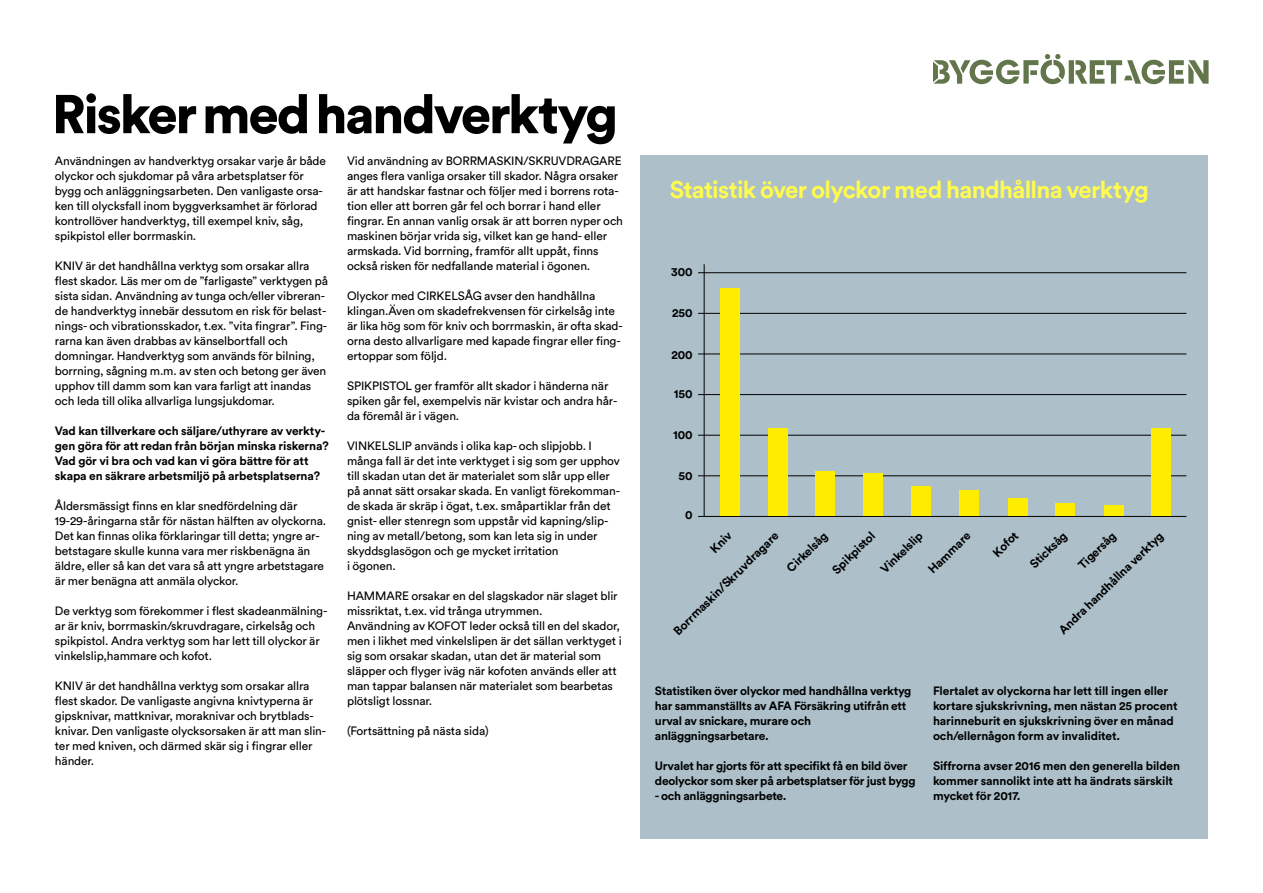
<style>
.page{position:relative;width:1263px;height:893px;background:#fff}
.page>*{position:absolute;margin:0;border:0;box-sizing:border-box;transform-origin:0 0}
.t1{font:900 54px "Circular Std";letter-spacing:-.04em;color:#000}
.t2{font:700 24px "Circular Std";letter-spacing:-.03em;color:#fffc4d}
.t3{font:12px/15px "Circular Std";letter-spacing:-.01em;color:#000}
.t4{font:700 12px/15px "Circular Std";letter-spacing:-.01em;color:#000}
</style>
<div class="page">
<div style="left:641px;top:155px;width:567px;height:684px;background:#adc0c9"></div>
<svg style="left:933px;top:54px;width:275px;height:30px"></svg>
<hr style="left:698px;top:272px;width:488px;height:1px;background:#000">
<hr style="left:704px;top:264px;width:1px;height:253px;background:#000">
<hr style="left:698px;top:313px;width:488px;height:1px;background:#000">
<hr style="left:698px;top:354px;width:488px;height:1px;background:#000">
<hr style="left:698px;top:394px;width:488px;height:1px;background:#000">
<hr style="left:698px;top:435px;width:488px;height:1px;background:#000">
<hr style="left:698px;top:475px;width:488px;height:1px;background:#000">
<hr style="left:698px;top:516px;width:488px;height:1px;background:#000">
<div style="left:720px;top:288px;width:19px;height:228px;background:#ffed00"></div>
<div style="left:768px;top:429px;width:20px;height:87px;background:#ffed00"></div>
<div style="left:815px;top:471px;width:20px;height:45px;background:#ffed00"></div>
<div style="left:864px;top:473px;width:19px;height:43px;background:#ffed00"></div>
<div style="left:912px;top:486px;width:19px;height:30px;background:#ffed00"></div>
<div style="left:959px;top:491px;width:20px;height:25px;background:#ffed00"></div>
<div style="left:1008px;top:499px;width:20px;height:17px;background:#ffed00"></div>
<div style="left:1055px;top:503px;width:20px;height:13px;background:#ffed00"></div>
<div style="left:1104px;top:505px;width:19px;height:11px;background:#ffed00"></div>
<div style="left:1151px;top:429px;width:19px;height:87px;background:#ffed00"></div>
<h1 class="t1" style="left:52px;top:78px;width:568px">Risker med handverktyg</h1>
<p class="t3" style="left:347px;top:153px;width:277px">Vid användning av BORRMASKIN/SKRUVDRAGARE anges flera vanliga orsaker till skador. Några orsaker är att handskar fastnar och följer med i borrens rota&shy;tion eller att borren går fel och borrar i hand eller fingrar. En annan vanlig orsak är att borren nyper och maskinen börjar vrida sig, vilket kan ge hand- eller armskada. Vid borrning, framför allt uppåt, finns också risken för nedfallande material i ögonen.</p>
<p class="t3" style="left:347px;top:288px;width:277px">Olyckor med CIRKELSÅG avser den handhållna klingan.Även om skadefrekvensen för cirkelsåg inte är lika hög som för kniv och borrmaskin, är ofta skad&shy;orna desto allvarligare med kapade fingrar eller fing&shy;ertoppar som följd.</p>
<p class="t3" style="left:347px;top:378px;width:272px">SPIKPISTOL ger framför allt skador i händerna när spiken går fel, exempelvis när kvistar och andra hår&shy;da föremål är i vägen.</p>
<p class="t3" style="left:347px;top:438px;width:275px">VINKELSLIP används i olika kap- och slipjobb. I många fall är det inte verktyget i sig som ger upphov till skadan utan det är materialet som slår upp eller på annat sätt orsakar skada. En vanligt förekomman&shy;de skada är skräp i ögat, t.ex. småpartiklar från det gnist- eller stenregn som uppstår vid kapning/slip&shy;ning av metall/betong, som kan leta sig in under skyddsglasögon och ge mycket irritation<br>i ögonen.</p>
<p class="t3" style="left:347px;top:588px;width:276px">HAMMARE orsakar en del slagskador när slaget blir missriktat, t.ex. vid trånga utrymmen.<br>Användning av KOFOT leder också till en del skador, men i likhet med vinkelslipen är det sällan verktyget i sig som orsakar skadan, utan det är material som släpper och flyger iväg när kofoten används eller att man tappar balansen när materialet som bearbetas plötsligt lossnar.</p>
<p class="t3" style="left:347px;top:723px;width:143px">(Fortsättning på nästa sida)</p>
<p class="t3" style="left:55px;top:153px;width:273px">Användningen av handverktyg orsakar varje år både olyckor och sjukdomar på våra arbetsplatser för bygg och anläggningsarbeten. Den vanligaste orsa&shy;ken till olycksfall inom byggverksamhet är förlorad kontrollöver handverktyg, till exempel kniv, såg, spikpistol eller borrmaskin.</p>
<p class="t3" style="left:55px;top:258px;width:275px">KNIV är det handhållna verktyg som orsakar allra flest skador. Läs mer om de ”farligaste” verktygen på sista sidan. Användning av tunga och/eller vibreran&shy;de handverktyg innebär dessutom en risk för belast&shy;nings- och vibrationsskador, t.ex. ”vita fingrar”. Fing&shy;rarna kan även drabbas av känselbortfall och domningar. Handverktyg som används för bilning, borrning, sågning m.m. av sten och betong ger även upphov till damm som kan vara farligt att inandas och leda till olika allvarliga lungsjukdomar.</p>
<p class="t4" style="left:55px;top:423px;width:275px">Vad kan tillverkare och säljare/uthyrare av verkty&shy;gen göra för att redan från början minska riskerna?<br>Vad gör vi bra och vad kan vi göra bättre för att skapa en säkrare arbetsmiljö på arbetsplatserna?</p>
<p class="t3" style="left:55px;top:498px;width:273px">Åldersmässigt finns en klar snedfördelning där 19-29-åringarna står för nästan hälften av olyckorna.<br>Det kan finnas olika förklaringar till detta; yngre ar&shy;betstagare skulle kunna vara mer riskbenägna än äldre, eller så kan det vara så att yngre arbetstagare är mer benägna att anmäla olyckor.</p>
<p class="t3" style="left:55px;top:603px;width:274px">De verktyg som förekommer i flest skadeanmälning&shy;ar är kniv, borrmaskin/skruvdragare, cirkelsåg och spikpistol. Andra verktyg som har lett till olyckor är vinkelslip,hammare och kofot.</p>
<p class="t3" style="left:55px;top:678px;width:273px">KNIV är det handhållna verktyg som orsakar allra flest skador. De vanligaste angivna knivtyperna är gipsknivar, mattknivar, moraknivar och brytblads&shy;knivar. Den vanligaste olycksorsaken är att man slin&shy;ter med kniven, och därmed skär sig i fingrar eller händer.</p>
<p class="t4" style="left:655px;top:683px;width:258px">Statistiken över olyckor med handhållna verktyg har sammanställts av AFA Försäkring utifrån ett urval av snickare, murare och anläggningsarbetare.</p>
<h2 class="t2" style="left:670px;top:174px;width:480px">Statistik över olyckor med handhållna verktyg</h2>
<p class="t4" style="left:671px;top:264px;width:23px">300</p>
<p class="t4" style="left:672px;top:305px;width:22px">250</p>
<p class="t4" style="left:671px;top:347px;width:23px">200</p>
<p class="t4" style="left:674px;top:386px;width:20px">150</p>
<p class="t4" style="left:673px;top:427px;width:21px">100</p>
<p class="t4" style="left:679px;top:468px;width:15px">50</p>
<p class="t4" style="left:685px;top:507px;width:9px">0</p>
<p class="t4" style="left:670px;top:628px;width:143px;rotate:-45deg">Borrmaskin/Skruvdragare</p>
<p class="t4" style="left:783px;top:564px;width:53px;rotate:-45deg">Cirkelsåg</p>
<p class="t4" style="left:829px;top:566px;width:56px;rotate:-45deg">Spikpistol</p>
<p class="t4" style="left:877px;top:566px;width:55px;rotate:-45deg">Vinkelslip</p>
<p class="t4" style="left:925px;top:566px;width:55px;rotate:-45deg">Hammare</p>
<p class="t4" style="left:989px;top:549px;width:32px;rotate:-45deg">Kofot</p>
<p class="t4" style="left:1026px;top:561px;width:48px;rotate:-45deg">Sticksåg</p>
<p class="t4" style="left:1075px;top:561px;width:49px;rotate:-45deg">Tigersåg</p>
<p class="t4" style="left:707px;top:545px;width:26px;rotate:-45deg">Kniv</p>
<p class="t4" style="left:1056px;top:627px;width:142px;rotate:-45deg">Andra handhållna verktyg</p>
<p class="t4" style="left:933px;top:683px;width:246px">Flertalet av olyckorna har lett till ingen eller kortare sjukskrivning, men nästan 25 procent harinneburit en sjukskrivning över en månad och/ellernågon form av invaliditet.</p>
<p class="t4" style="left:933px;top:758px;width:249px">Siffrorna avser 2016 men den generella bilden kommer sannolikt inte att ha ändrats särskilt mycket för 2017.</p>
<p class="t4" style="left:655px;top:758px;width:262px">Urvalet har gjorts för att specifikt få en bild över deolyckor som sker på arbetsplatser för just bygg</p>
<p class="t4" style="left:655px;top:788px;width:133px">- och anläggningsarbete.</p>
</div>
